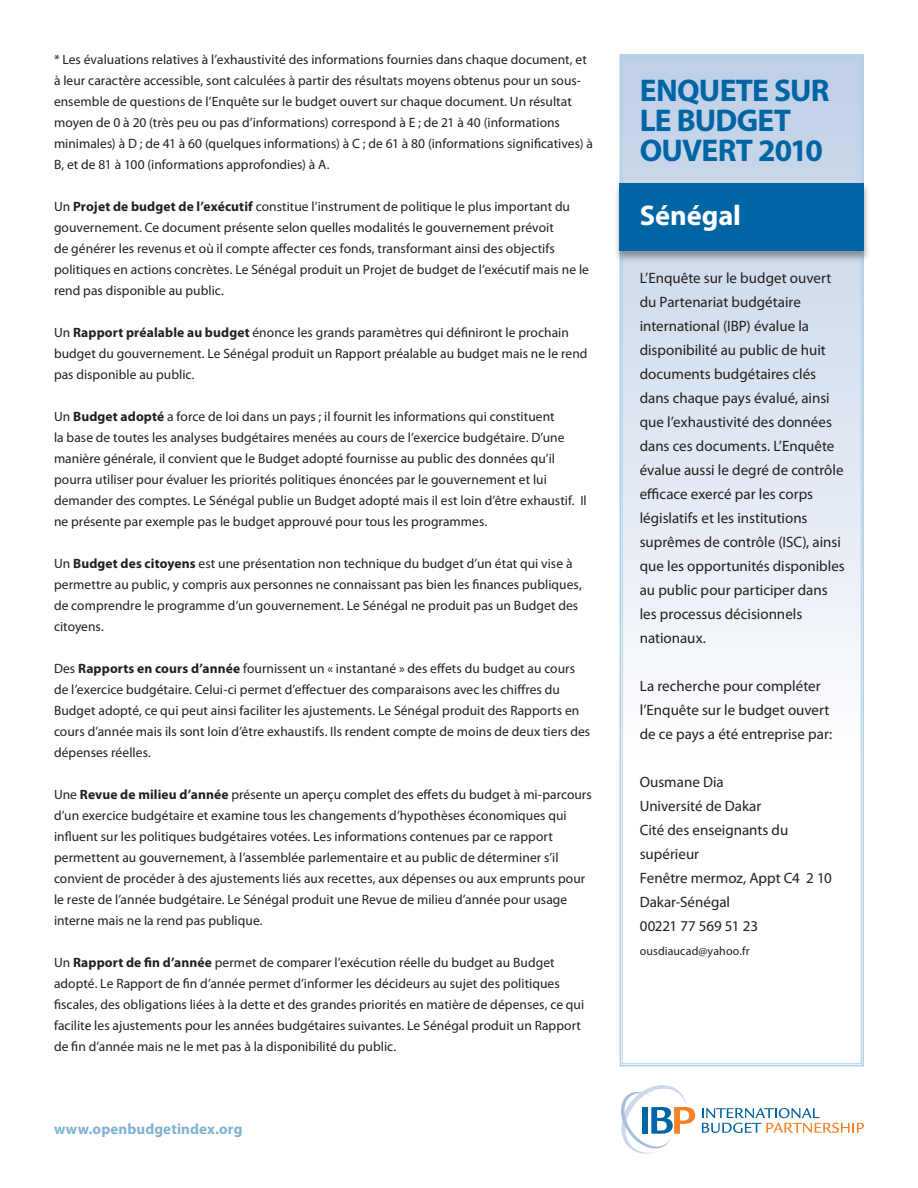
<style>
.page{position:relative;width:918px;height:1188px;background:#fff}
.page>*{position:absolute;margin:0;border:0;box-sizing:border-box;transform-origin:0 0}
.t1{font:700 31.5px/30px "Myriad Pro";letter-spacing:-.025em;color:#0065a5}
.t2{font:700 28.5px "Myriad Pro";letter-spacing:-.005em;color:#fff}
.t3{font:15px/24px "Myriad Pro";color:#221f1f}
.t4{font:700 15px "Myriad Pro";letter-spacing:.01em;color:#80b2d2}
.t5{font:13.5px/21px "Myriad Pro";letter-spacing:.005em;color:#221f1f}
.t6{font:12px "Myriad Pro";letter-spacing:.01em;color:#221f1f}
.s1{font-weight:700}
</style>
<div class="page">
<svg style="left:619px;top:54px;width:245px;height:1013px"></svg>
<svg style="left:621px;top:1085px;width:74px;height:69px"></svg>
<svg style="left:702px;top:1108px;width:162px;height:25px"></svg>
<div style="left:613px;top:183px;width:257px;height:80px;background:#221f1f;opacity:.4"></div>
<div style="left:620px;top:184px;width:244px;height:67px;background:#0065a5"></div>
<p class="t5" style="left:54px;top:50px;width:540px">* Les évaluations relatives à l’exhaustivité des informations fournies dans chaque document, et à leur caractère accessible, sont calculées à partir des résultats moyens obtenus pour un sous&shy;ensemble de questions de l’Enquête sur le budget ouvert sur chaque document. Un résultat moyen de 0 à 20 (très peu ou pas d’informations) correspond à E ; de 21 à 40 (informations minimales) à D ; de 41 à 60 (quelques informations) à C ; de 61 à 80 (informations significatives) à B, et de 81 à 100 (informations approfondies) à A.</p>
<p class="t5" style="left:54px;top:197px;width:537px">Un <span class="s1">Projet de budget de l’exécutif</span> constitue l’instrument de politique le plus important du gouvernement. Ce document présente selon quelles modalités le gouvernement prévoit<br>de générer les revenus et où il compte affecter ces fonds, transformant ainsi des objectifs politiques en actions concrètes. Le Sénégal produit un Projet de budget de l’exécutif mais ne le rend pas disponible au public.</p>
<p class="t5" style="left:54px;top:323px;width:535px">Un <span class="s1">Rapport préalable au budget</span> énonce les grands paramètres qui définiront le prochain budget du gouvernement. Le Sénégal produit un Rapport préalable au budget mais ne le rend pas disponible au public.</p>
<p class="t5" style="left:54px;top:407px;width:534px">Un <span class="s1">Budget adopté</span> a force de loi dans un pays ; il fournit les informations qui constituent<br>la base de toutes les analyses budgétaires menées au cours de l’exercice budgétaire. D’une manière générale, il convient que le Budget adopté fournisse au public des données qu’il pourra utiliser pour évaluer les priorités politiques énoncées par le gouvernement et lui demander des comptes. Le Sénégal publie un Budget adopté mais il est loin d’être exhaustif. Il ne présente par exemple pas le budget approuvé pour tous les programmes.</p>
<p class="t5" style="left:54px;top:554px;width:529px">Un <span class="s1">Budget des citoyens</span> est une présentation non technique du budget d’un état qui vise à permettre au public, y compris aux personnes ne connaissant pas bien les finances publiques, de comprendre le programme d’un gouvernement. Le Sénégal ne produit pas un Budget des citoyens.</p>
<p class="t5" style="left:54px;top:659px;width:538px">Des <span class="s1">Rapports en cours d’année</span> fournissent un « instantané » des effets du budget au cours de l’exercice budgétaire. Celui-ci permet d’effectuer des comparaisons avec les chiffres du Budget adopté, ce qui peut ainsi faciliter les ajustements. Le Sénégal produit des Rapports en cours d’année mais ils sont loin d’être exhaustifs. Ils rendent compte de moins de deux tiers des dépenses réelles.</p>
<p class="t5" style="left:54px;top:785px;width:539px">Une <span class="s1">Revue de milieu d’année</span> présente un aperçu complet des effets du budget à mi-parcours d’un exercice budgétaire et examine tous les changements d’hypothèses économiques qui influent sur les politiques budgétaires votées. Les informations contenues par ce rapport permettent au gouvernement, à l’assemblée parlementaire et au public de déterminer s’il convient de procéder à des ajustements liés aux recettes, aux dépenses ou aux emprunts pour le reste de l’année budgétaire. Le Sénégal produit une Revue de milieu d’année pour usage interne mais ne la rend pas publique.</p>
<p class="t5" style="left:54px;top:953px;width:532px">Un <span class="s1">Rapport de fin d’année</span> permet de comparer l’exécution réelle du budget au Budget adopté. Le Rapport de fin d’année permet d’informer les décideurs au sujet des politiques fiscales, des obligations liées à la dette et des grandes priorités en matière de dépenses, ce qui facilite les ajustements pour les années budgétaires suivantes. Le Sénégal produit un Rapport de fin d’année mais ne le met pas à la disponibilité du public.</p>
<p class="t4" style="left:54px;top:1123px;width:190px">www.openbudgetindex.org</p>
<h1 class="t1" style="left:640px;top:78px;width:191px">ENQUETE SUR<br>LE BUDGET<br>OUVERT 2010</h1>
<h2 class="t2" style="left:640px;top:205px;width:103px">Sénégal</h2>
<p class="t3" style="left:640px;top:267px;width:207px">L’Enquête sur le budget ouvert du Partenariat budgétaire international (IBP) évalue la disponibilité au public de huit documents budgétaires clés dans chaque pays évalué, ainsi que l’exhaustivité des données dans ces documents. L’Enquête évalue aussi le degré de contrôle efficace exercé par les corps législatifs et les institutions suprêmes de contrôle (ISC), ainsi que les opportunités disponibles au public pour participer dans les processus décisionnels nationaux.</p>
<p class="t3" style="left:640px;top:675px;width:194px">La recherche pour compléter l’Enquête sur le budget ouvert de ce pays a été entreprise par:</p>
<p class="t3" style="left:640px;top:771px;width:194px">Ousmane Dia<br>Université de Dakar<br>Cité des enseignants du supérieur<br>Fenêtre mermoz, Appt C4 2 10<br>Dakar-Sénégal<br>00221 77 569 51 23</p>
<p class="t6" style="left:640px;top:946px;width:111px">ousdiaucad@yahoo.fr</p>
</div>
